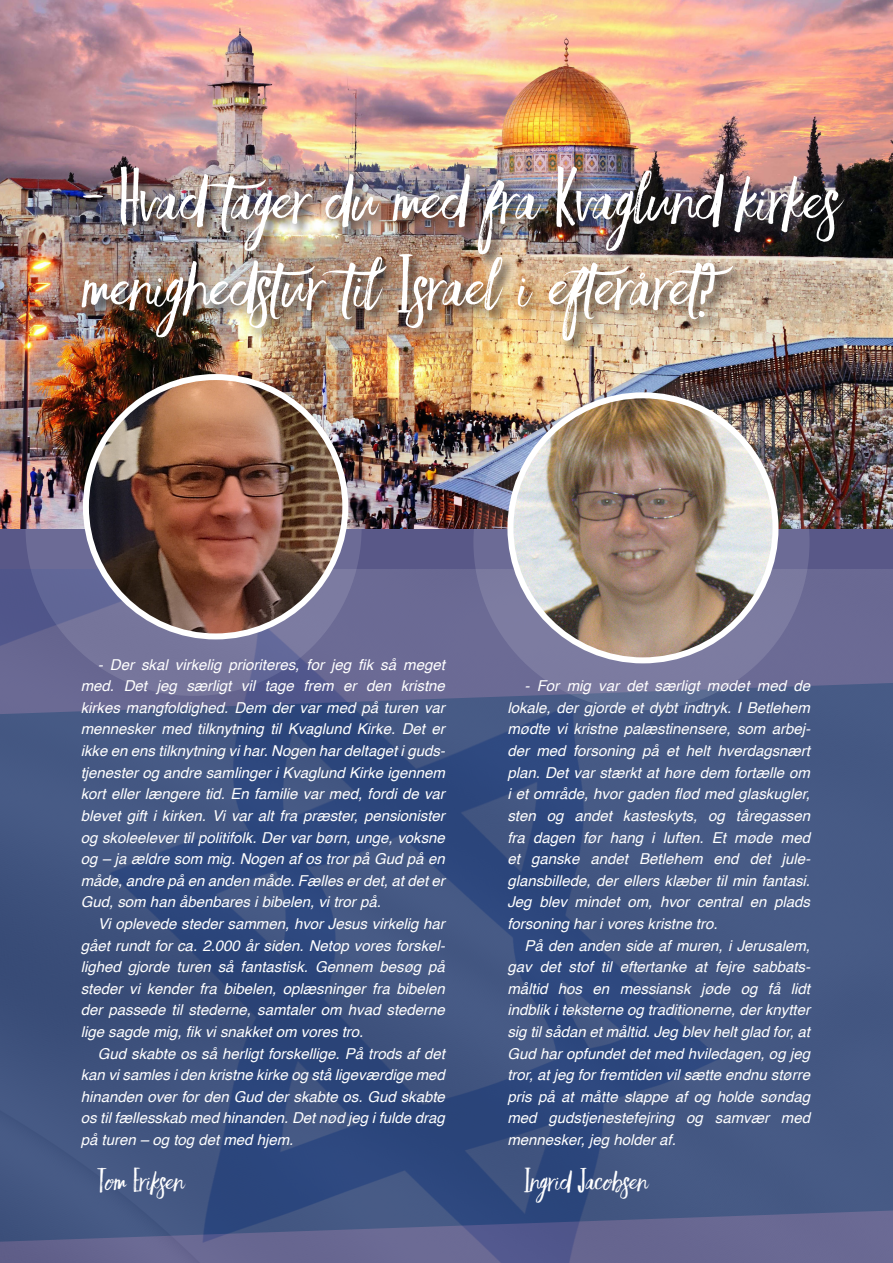
<style>
.page{position:relative;width:893px;height:1263px;background:#fff}
.page>*{position:absolute;margin:0;border:0;box-sizing:border-box;transform-origin:0 0}
.Manchet{font:57px/86.4px "Faith And Glory One";color:#fff}
.t1{font:36px "Botanica Script";color:#fff}
.Brødtekst{font:24px "Faith And Glory One";color:#fff}
.Brødtekst-2{font:italic 15px/21.6px "Helvetica";color:#fff;text-align:justify}
.s1{font-family:"Faith And Glory Two"}
</style>
<div class="page">
<div style="left:29px;top:364px;width:329px;height:328px;background:#6c6b96;border-radius:50%"></div>
<img style="left:0;top:0;width:893px;height:529px">
<img style="left:0;top:569px;width:893px;height:694px">
<img style="left:86px;top:377px;width:259px;height:259px;border-radius:130px">
<div style="left:83px;top:374px;width:265px;height:265px;border:6px solid #fff;border-radius:50%"></div>
<img style="left:477px;top:378px;width:329px;height:328px;border-radius:50%">
<div style="left:473px;top:374px;width:336px;height:336px;border:8px solid #fff;border-radius:50%"></div>
<div style="left:80px;top:164px;width:777px;height:190px;background:#231f20;opacity:.75"></div>
<p class="Manchet" style="left:83px;top:153px;width:758px">- <span class="s1">H</span>vad tager du med fra <span class="s1">K</span>vaglund Kirkes menighedstur til <span class="s1">I</span>srael i efteråret?</p>
<p class="t1" style="left:70px;top:178px;width:524px">nighedstur til Israel i efteråret?</p>
<p class="Brødtekst-2" style="left:81px;top:654px;width:366px;text-indent:17px">- Der skal virkelig prioriteres, for jeg fik så meget med. Det jeg særligt vil tage frem er den kristne kirkes mangfoldighed. Dem der var med på turen var mennesker med tilknytning til Kvaglund Kirke. Det er ikke en ens tilknytning vi har. Nogen har deltaget i guds&shy;tjenester og andre samlinger i Kvaglund Kirke igennem kort eller længere tid. En familie var med, fordi de var blevet gift i kirken. Vi var alt fra præster, pensionister og skoleelever til politifolk. Der var børn, unge, voksne og – ja ældre som mig. Nogen af os tror på Gud på en måde, andre på en anden måde. Fælles er det, at det er Gud, som han åbenbares i bibelen, vi tror på.</p>
<p class="Brødtekst-2" style="left:81px;top:913px;width:366px;text-indent:17px">Vi oplevede steder sammen, hvor Jesus virkelig har gået rundt for ca. 2.000 år siden. Netop vores forskel&shy;lighed gjorde turen så fantastisk. Gennem besøg på steder vi kender fra bibelen, oplæsninger fra bibelen der passede til stederne, samtaler om hvad stederne lige sagde mig, fik vi snakket om vores tro.</p>
<p class="Brødtekst-2" style="left:81px;top:1043px;width:366px;text-indent:17px">Gud skabte os så herligt forskellige. På trods af det kan vi samles i den kristne kirke og stå ligeværdige med hinanden over for den Gud der skabte os. Gud skabte os til fællesskab med hinanden. Det nød jeg i fulde drag på turen – og tog det med hjem.</p>
<p class="Brødtekst" style="left:98px;top:1166px;width:88px"><span class="s1">T</span>om <span class="s1">E</span>riksen</p>
<p class="Brødtekst-2" style="left:507px;top:675px;width:304px;text-indent:17px">- For mig var det særligt mødet med de lokale, der gjorde et dybt indtryk. I Betlehem mødte vi kristne palæstinensere, som arbej&shy;der med forsoning på et helt hverdagsnært plan. Det var stærkt at høre dem fortælle om i et område, hvor gaden flød med glaskugler, sten og andet kasteskyts, og tåregassen fra dagen før hang i luften. Et møde med et ganske andet Betlehem end det jule&shy;glansbillede, der ellers klæber til min fantasi.<br>Jeg blev mindet om, hvor central en plads forsoning har i vores kristne tro.</p>
<p class="Brødtekst-2" style="left:507px;top:935px;width:304px;text-indent:17px">På den anden side af muren, i Jerusalem, gav det stof til eftertanke at fejre sabbats&shy;måltid hos en messiansk jøde og få lidt indblik i teksterne og traditionerne, der knytter sig til sådan et måltid. Jeg blev helt glad for, at Gud har opfundet det med hviledagen, og jeg tror, at jeg for fremtiden vil sætte endnu større pris på at måtte slappe af og holde søndag med gudstjenestefejring og samvær med mennesker, jeg holder af.</p>
<p class="Brødtekst" style="left:524px;top:1166px;width:125px"><span class="s1">I</span>ngrid <span class="s1">J</span>acobsen</p>
</div>
